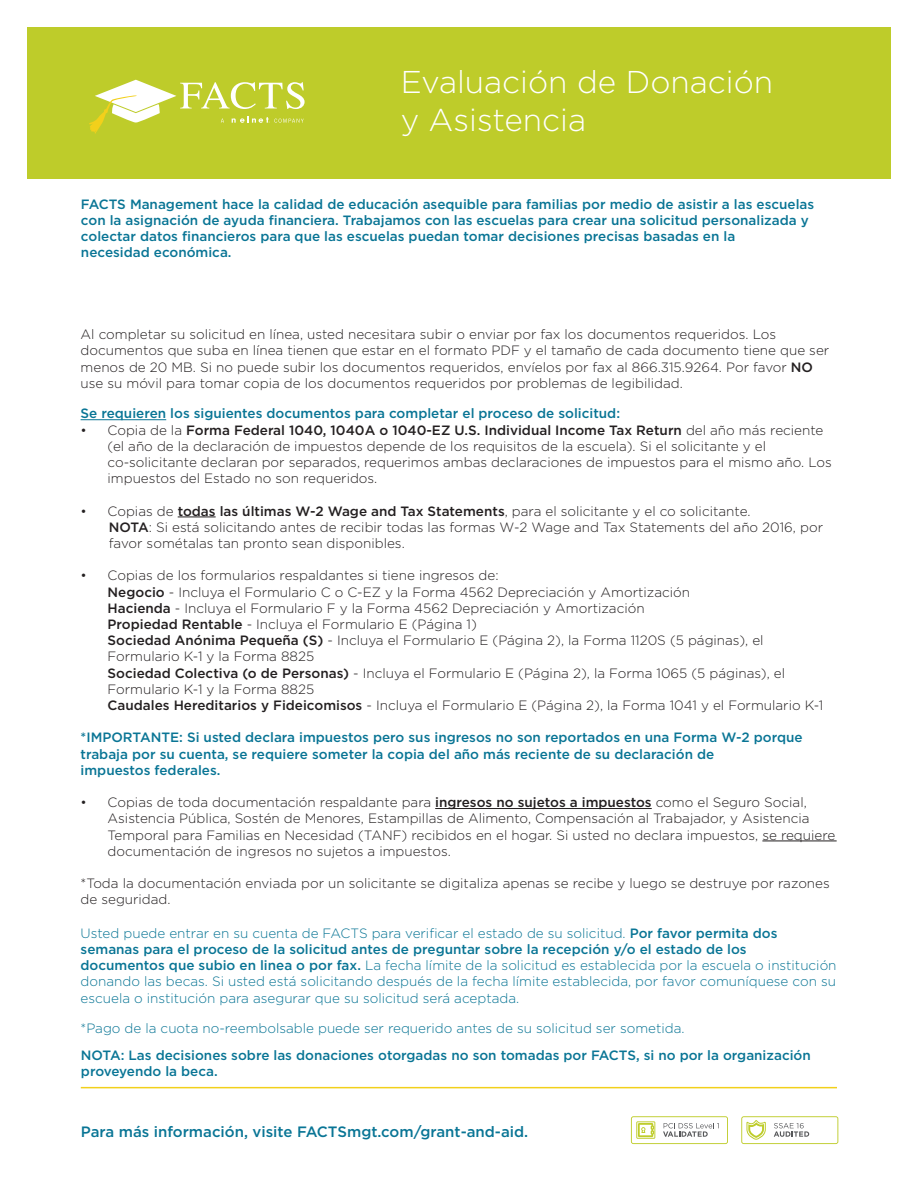
<style>
.page{position:relative;width:918px;height:1188px;background:#fff}
.page>*{position:absolute;margin:0;border:0;box-sizing:border-box;transform-origin:0 0}
.t1{font:300 31.5px/37.8px "Gotham";color:#fff}
.t2{font:500 15px "Gotham";color:#097595}
.t3{font:300 13.5px/16.2px "Gotham";color:#231f20}
.t4{font:500 13.5px/16.2px "Gotham";color:#097595}
.t5{font:300 13.5px/16.2px "Gotham";color:#097595}
.s1{font-weight:500}
</style>
<div class="page">
<hr style="left:81px;top:1087px;width:756px;height:1px;background:#f2d01b">
<svg style="left:631px;top:1116px;width:97px;height:28px"></svg>
<svg style="left:741px;top:1116px;width:97px;height:28px"></svg>
<div style="left:27px;top:27px;width:864px;height:151px;background:#becc2a"></div>
<svg style="left:89px;top:80px;width:216px;height:54px"></svg>
<hr style="left:81px;top:419px;width:85px;height:1px;background:#097595">
<hr style="left:178px;top:517px;width:38px;height:1px;background:#231f20">
<hr style="left:435px;top:808px;width:217px;height:1px;background:#231f20">
<hr style="left:762px;top:841px;width:75px;height:1px;background:#231f20">
<h1 class="t1" style="left:401px;top:63px;width:374px">Evaluación de Donación y Asistencia</h1>
<p class="t4" style="left:81px;top:196px;width:735px">FACTS Management hace la calidad de educación asequible para familias por medio de asistir a las escuelas con la asignación de ayuda financiera. Trabajamos con las escuelas para crear una solicitud personalizada y colectar datos financieros para que las escuelas puedan tomar decisiones precisas basadas en la<br>necesidad económica.</p>
<p class="t3" style="left:81px;top:326px;width:750px">Al completar su solicitud en línea, usted necesitara subir o enviar por fax los documentos requeridos. Los documentos que suba en línea tienen que estar en el formato PDF y el tamaño de cada documento tiene que ser menos de 20 MB. Si no puede subir los documentos requeridos, envíelos por fax al 866.315.9264. Por favor <span class="s1">NO </span>use su móvil para tomar copia de los documentos requeridos por problemas de legibilidad.</p>
<p class="t4" style="left:81px;top:405px;width:541px">Se requieren los siguientes documentos para completar el proceso de solicitud:</p>
<p class="t3" style="left:108px;top:421px;width:726px;text-indent:-27px">• Copia de la <span class="s1">Forma Federal 1040, 1040A o 1040-EZ U.S. Individual Income Tax Return</span> del año más reciente (el año de la declaración de impuestos depende de los requisitos de la escuela). Si el solicitante y el co-solicitante declaran por separados, requerimos ambas declaraciones de impuestos para el mismo año. Los impuestos del Estado no son requeridos.</p>
<p class="t3" style="left:109px;top:502px;width:716px;text-indent:-28px">• Copias de <span class="s1">todas las últimas W-2 Wage and Tax Statements</span>, para el solicitante y el co solicitante.<br><span class="s1">NOTA</span>: Si está solicitando antes de recibir todas las formas W-2 Wage and Tax Statements del año 2016, por favor sométalas tan pronto sean disponibles.</p>
<p class="t3" style="left:108px;top:567px;width:717px;text-indent:-27px">• Copias de los formularios respaldantes si tiene ingresos de:<br><span class="s1">Negocio</span> - Incluya el Formulario C o C-EZ y la Forma 4562 Depreciación y Amortización<br><span class="s1">Hacienda</span> - Incluya el Formulario F y la Forma 4562 Depreciación y Amortización<br><span class="s1">Propiedad Rentable</span> - Incluya el Formulario E (Página 1)<br><span class="s1">Sociedad Anónima Pequeña (S)</span> - Incluya el Formulario E (Página 2), la Forma 1120S (5 páginas), el Formulario K-1 y la Forma 8825<br><span class="s1">Sociedad Colectiva (o de Personas)</span> - Incluya el Formulario E (Página 2), la Forma 1065 (5 páginas), el Formulario K-1 y la Forma 8825<br><span class="s1">Caudales Hereditarios y Fideicomisos</span> - Incluya el Formulario E (Página 2), la Forma 1041 y el Formulario K-1</p>
<p class="t4" style="left:81px;top:729px;width:724px">*IMPORTANTE: Si usted declara impuestos pero sus ingresos no son reportados en una Forma W-2 porque trabaja por su cuenta, se requiere someter la copia del año más reciente de su declaración de<br>impuestos federales.</p>
<p class="t3" style="left:108px;top:794px;width:729px;text-indent:-27px">• Copias de toda documentación respaldante para <span class="s1">ingresos no sujetos a impuestos</span> como el Seguro Social, Asistencia Pública, Sostén de Menores, Estampillas de Alimento, Compensación al Trabajador, y Asistencia Temporal para Familias en Necesidad (TANF) recibidos en el hogar. Si usted no declara impuestos, se requiere documentación de ingresos no sujetos a impuestos.</p>
<p class="t3" style="left:81px;top:875px;width:751px">*Toda la documentación enviada por un solicitante se digitaliza apenas se recibe y luego se destruye por razones de seguridad.</p>
<p class="t5" style="left:81px;top:925px;width:757px">Usted puede entrar en su cuenta de FACTS para verificar el estado de su solicitud. <span class="s1">Por favor permita dos semanas para el proceso de la solicitud antes de preguntar sobre la recepción y/o el estado de los<br>documentos que subio en linea o por fax.</span> La fecha límite de la solicitud es establecida por la escuela o institución donando las becas. Si usted está solicitando después de la fecha límite establecida, por favor comuníquese con su escuela o institución para asegurar que su solicitud será aceptada.</p>
<p class="t5" style="left:81px;top:1020px;width:606px">*Pago de la cuota no-reembolsable puede ser requerido antes de su solicitud ser sometida.</p>
<p class="t4" style="left:81px;top:1047px;width:731px">NOTA: Las decisiones sobre las donaciones otorgadas no son tomadas por FACTS, si no por la organización proveyendo la beca.</p>
<p class="t2" style="left:81px;top:1121px;width:449px">Para más información, visite FACTSmgt.com/grant-and-aid.</p>
<p class="t2" style="left:81px;top:1120px;width:118px">FACTSmgt.c m</p>
</div>
